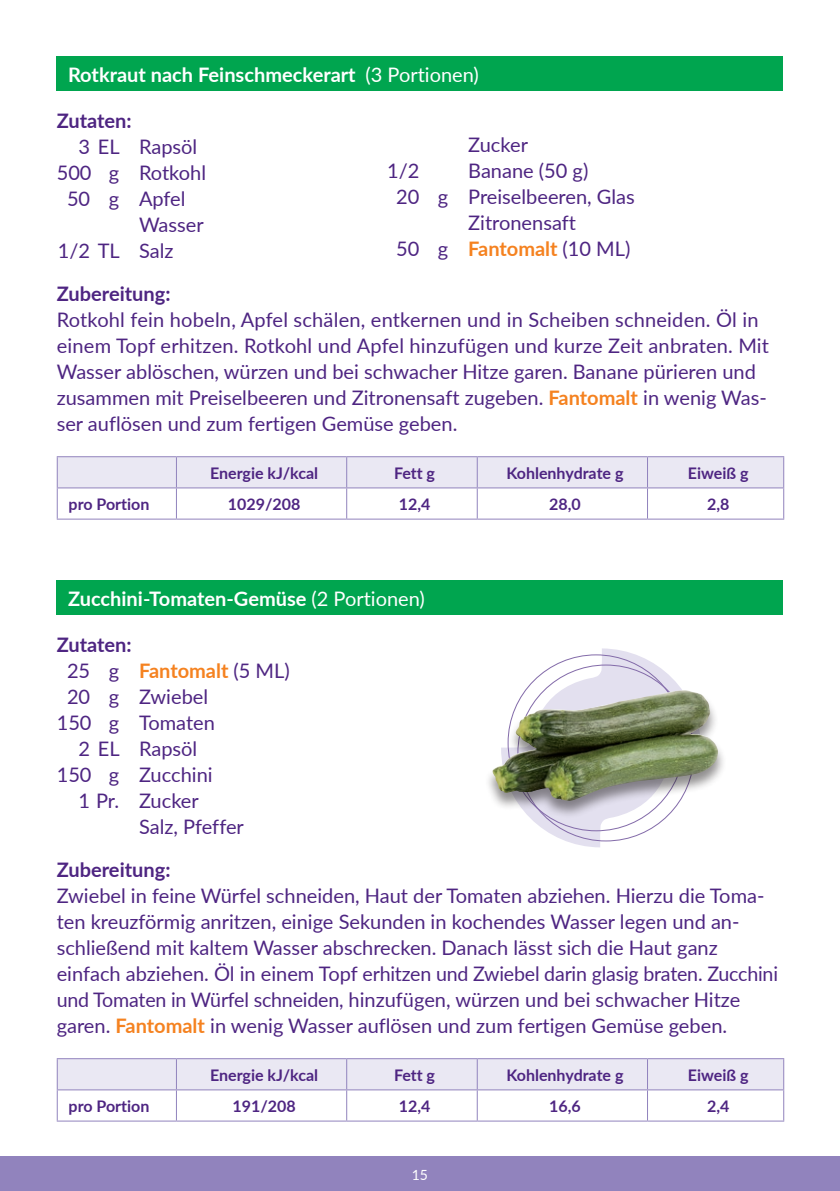
<style>
.page{position:relative;width:840px;height:1191px;background:#fff}
.page>*{position:absolute;margin:0;border:0;box-sizing:border-box;transform-origin:0 0}
.t1{font:20px/26px "Lato";color:#4e2582}
.t2{font:700 20px "Lato";color:#fff}
.t3{font:700 20px "Lato";color:#4e2582}
.t4{font:700 20px "Lato";color:#f58220}
.t5{font:700 16px "Lato";color:#4e2582}
.t6{font:14px "Lato";color:#fff}
.s1{font-weight:400}
.s2{font-weight:700;color:#f58220}
.s3{font-weight:400;color:#4e2582}
</style>
<div class="page">
<div style="left:0;top:1157px;width:839px;height:34px;background:#9183bd"></div>
<div style="left:57px;top:57px;width:725px;height:34px;background:#00a54f"></div>
<div style="left:58px;top:457px;width:724px;height:30px;background:#eae8f3"></div>
<hr style="left:57px;top:456px;width:119px;height:1px;background:#9183bd">
<hr style="left:57px;top:457px;width:1px;height:30px;background:#9183bd">
<hr style="left:176px;top:456px;width:170px;height:1px;background:#9183bd">
<hr style="left:176px;top:457px;width:1px;height:30px;background:#9183bd">
<hr style="left:346px;top:456px;width:131px;height:1px;background:#9183bd">
<hr style="left:346px;top:457px;width:1px;height:30px;background:#9183bd">
<hr style="left:477px;top:456px;width:170px;height:1px;background:#9183bd">
<hr style="left:476px;top:457px;width:1px;height:30px;background:#9183bd">
<hr style="left:647px;top:456px;width:136px;height:1px;background:#9183bd">
<hr style="left:646px;top:457px;width:1px;height:30px;background:#9183bd">
<hr style="left:782px;top:457px;width:1px;height:30px;background:#9183bd">
<hr style="left:57px;top:487px;width:119px;height:1px;background:#9183bd">
<hr style="left:57px;top:488px;width:1px;height:30px;background:#9183bd">
<hr style="left:176px;top:487px;width:170px;height:1px;background:#9183bd">
<hr style="left:176px;top:488px;width:1px;height:30px;background:#9183bd">
<hr style="left:346px;top:487px;width:131px;height:1px;background:#9183bd">
<hr style="left:346px;top:488px;width:1px;height:30px;background:#9183bd">
<hr style="left:477px;top:487px;width:170px;height:1px;background:#9183bd">
<hr style="left:476px;top:488px;width:1px;height:30px;background:#9183bd">
<hr style="left:647px;top:487px;width:136px;height:1px;background:#9183bd">
<hr style="left:646px;top:488px;width:1px;height:30px;background:#9183bd">
<hr style="left:782px;top:488px;width:1px;height:30px;background:#9183bd">
<hr style="left:57px;top:518px;width:119px;height:1px;background:#9183bd">
<hr style="left:176px;top:518px;width:170px;height:1px;background:#9183bd">
<hr style="left:477px;top:518px;width:170px;height:1px;background:#9183bd">
<hr style="left:647px;top:518px;width:136px;height:1px;background:#9183bd">
<hr style="left:346px;top:518px;width:131px;height:1px;background:#9183bd">
<div style="left:57px;top:580px;width:725px;height:34px;background:#00a54f"></div>
<div style="left:58px;top:1059px;width:724px;height:30px;background:#eae8f3"></div>
<hr style="left:57px;top:1058px;width:119px;height:1px;background:#9183bd">
<hr style="left:57px;top:1059px;width:1px;height:30px;background:#9183bd">
<hr style="left:176px;top:1058px;width:170px;height:1px;background:#9183bd">
<hr style="left:176px;top:1059px;width:1px;height:30px;background:#9183bd">
<hr style="left:346px;top:1058px;width:131px;height:1px;background:#9183bd">
<hr style="left:346px;top:1059px;width:1px;height:30px;background:#9183bd">
<hr style="left:477px;top:1058px;width:170px;height:1px;background:#9183bd">
<hr style="left:476px;top:1059px;width:1px;height:30px;background:#9183bd">
<hr style="left:647px;top:1058px;width:136px;height:1px;background:#9183bd">
<hr style="left:646px;top:1059px;width:1px;height:30px;background:#9183bd">
<hr style="left:782px;top:1059px;width:1px;height:30px;background:#9183bd">
<hr style="left:57px;top:1089px;width:119px;height:1px;background:#9183bd">
<hr style="left:57px;top:1090px;width:1px;height:30px;background:#9183bd">
<hr style="left:176px;top:1089px;width:170px;height:1px;background:#9183bd">
<hr style="left:176px;top:1090px;width:1px;height:30px;background:#9183bd">
<hr style="left:346px;top:1089px;width:131px;height:1px;background:#9183bd">
<hr style="left:346px;top:1090px;width:1px;height:30px;background:#9183bd">
<hr style="left:477px;top:1089px;width:170px;height:1px;background:#9183bd">
<hr style="left:476px;top:1090px;width:1px;height:30px;background:#9183bd">
<hr style="left:647px;top:1089px;width:136px;height:1px;background:#9183bd">
<hr style="left:646px;top:1090px;width:1px;height:30px;background:#9183bd">
<hr style="left:782px;top:1090px;width:1px;height:30px;background:#9183bd">
<hr style="left:57px;top:1120px;width:119px;height:1px;background:#9183bd">
<hr style="left:176px;top:1120px;width:170px;height:1px;background:#9183bd">
<hr style="left:477px;top:1120px;width:170px;height:1px;background:#9183bd">
<hr style="left:647px;top:1120px;width:136px;height:1px;background:#9183bd">
<hr style="left:346px;top:1120px;width:131px;height:1px;background:#9183bd">
<svg style="left:526px;top:648px;width:155px;height:199px"></svg>
<div style="left:483px;top:689px;width:244px;height:129px;background:#231f20;opacity:.5"></div>
<img style="left:492px;top:690px;width:226px;height:111px">
<p class="t2" style="left:68px;top:60px;width:412px">Rotkraut nach Feinschmeckerart <span class="s1">(3 Portionen)</span></p>
<p class="t3" style="left:57px;top:106px;width:76px">Zutaten:</p>
<p class="t1" style="left:79px;top:133px;width:120px">3 EL Rapsöl</p>
<p class="t1" style="left:57px;top:159px;width:151px">500 g Rotkohl</p>
<p class="t1" style="left:67px;top:185px;width:120px">50 g Apfel</p>
<p class="t1" style="left:139px;top:211px;width:66px">Wasser</p>
<p class="t1" style="left:58px;top:237px;width:117px">1/2 TL Salz</p>
<p class="t3" style="left:57px;top:279px;width:115px">Zubereitung:</p>
<p class="t1" style="left:57px;top:306px;width:713px">Rotkohl fein hobeln, Apfel schälen, entkernen und in Scheiben schneiden. Öl in einem Topf erhitzen. Rotkohl und Apfel hinzufügen und kurze Zeit anbraten. Mit Wasser ablöschen, würzen und bei schwacher Hitze garen. Banane pürieren und zusammen mit Preiselbeeren und Zitronensaft zugeben. <span class="s2">Fantomalt</span> in wenig Was&shy;ser auflösen und zum fertigen Gemüse geben.</p>
<p class="t5" style="left:210px;top:461px;width:110px">Energie kJ/kcal</p>
<p class="t5" style="left:394px;top:461px;width:43px">Fett g</p>
<p class="t5" style="left:506px;top:461px;width:118px">Kohlenhydrate g</p>
<p class="t5" style="left:687px;top:461px;width:62px">Eiweiß g</p>
<p class="t5" style="left:69px;top:492px;width:82px">pro Portion</p>
<p class="t5" style="left:228px;top:492px;width:74px">1029/208</p>
<p class="t5" style="left:398px;top:492px;width:33px">12,4</p>
<p class="t5" style="left:549px;top:492px;width:33px">28,0</p>
<p class="t5" style="left:706px;top:492px;width:24px">2,8</p>
<p class="t1" style="left:468px;top:131px;width:61px">Zucker</p>
<p class="t1" style="left:387px;top:157px;width:34px">1/2</p>
<p class="t1" style="left:468px;top:157px;width:122px">Banane (50 g)</p>
<p class="t1" style="left:396px;top:183px;width:240px">20 g Preiselbeeren, Glas</p>
<p class="t1" style="left:468px;top:209px;width:109px">Zitronensaft</p>
<p class="t1" style="left:396px;top:235px;width:236px">50 g <span class="s2">Fantomalt</span> (10 ML)</p>
<p class="t2" style="left:68px;top:583px;width:358px">Zucchini-Tomaten-Gemüse <span class="s1">(2 Portionen)</span></p>
<p class="t3" style="left:57px;top:630px;width:76px">Zutaten:</p>
<p class="t4" style="left:67px;top:656px;width:224px"><span class="s3">25 g</span> Fantomalt <span class="s3">(5 ML)</span></p>
<p class="t1" style="left:67px;top:683px;width:143px">20 g Zwiebel</p>
<p class="t1" style="left:57px;top:709px;width:160px">150 g Tomaten</p>
<p class="t1" style="left:79px;top:735px;width:120px">2 EL Rapsöl</p>
<p class="t1" style="left:57px;top:761px;width:157px">150 g Zucchini</p>
<p class="t1" style="left:79px;top:787px;width:122px">1 Pr. Zucker</p>
<p class="t1" style="left:139px;top:813px;width:106px">Salz, Pfeffer</p>
<p class="t3" style="left:57px;top:855px;width:115px">Zubereitung:</p>
<p class="t1" style="left:57px;top:882px;width:722px">Zwiebel in feine Würfel schneiden, Haut der Tomaten abziehen. Hierzu die Toma&shy;ten kreuzförmig anritzen, einige Sekunden in kochendes Wasser legen und an&shy;schließend mit kaltem Wasser abschrecken. Danach lässt sich die Haut ganz einfach abziehen. Öl in einem Topf erhitzen und Zwiebel darin glasig braten. Zucchini und Tomaten in Würfel schneiden, hinzufügen, würzen und bei schwacher Hitze garen. <span class="s2">Fantomalt</span> in wenig Wasser auflösen und zum fertigen Gemüse geben.</p>
<p class="t5" style="left:210px;top:1063px;width:110px">Energie kJ/kcal</p>
<p class="t5" style="left:394px;top:1063px;width:43px">Fett g</p>
<p class="t5" style="left:506px;top:1063px;width:118px">Kohlenhydrate g</p>
<p class="t5" style="left:687px;top:1063px;width:62px">Eiweiß g</p>
<p class="t5" style="left:69px;top:1094px;width:82px">pro Portion</p>
<p class="t5" style="left:232px;top:1094px;width:65px">191/208</p>
<p class="t5" style="left:398px;top:1094px;width:33px">12,4</p>
<p class="t5" style="left:549px;top:1094px;width:33px">16,6</p>
<p class="t5" style="left:706px;top:1094px;width:24px">2,4</p>
<p class="t6" style="left:411px;top:1164px;width:18px">15</p>
</div>
